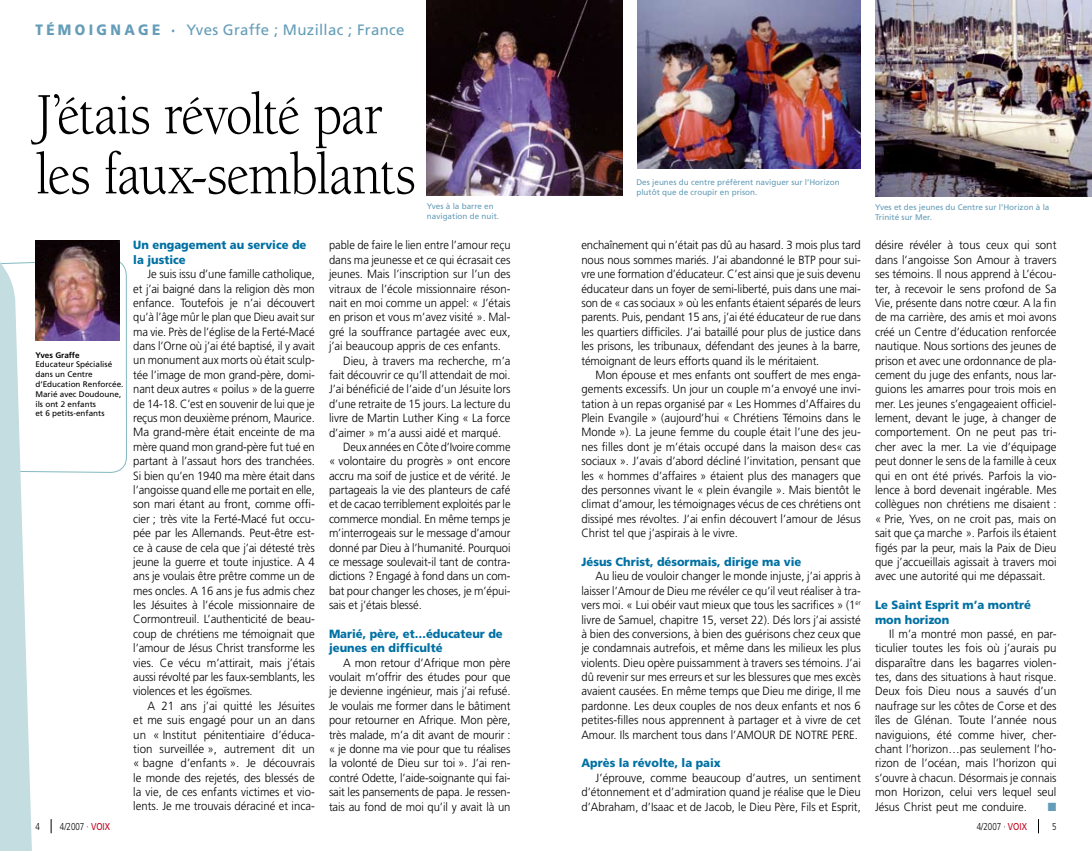
<style>
.page{position:relative;width:1092px;height:851px;background:#fff}
.page>*{position:absolute;margin:0;border:0;box-sizing:border-box;transform-origin:0 0}
.t1{font:60px/60px "Berkeley";letter-spacing:-.02em;color:#000;scale:.9 1}
.t2{font:15px "Frutiger CE";letter-spacing:.02em;color:#659db8}
.t3{font:300 11.88px/14.4px "Frutiger CE";color:#000;text-align:justify;scale:.95 1}
.t4{font:300 11.88px/14.4px "Frutiger CE";color:#000;text-align:justify}
.t5{font:300 11.88px/14.4px "Frutiger CE";color:#000;text-align:justify;scale:.96 1}
.t6{font:900 11.88px/14.4px "Frutiger CE";color:#0070a3;scale:.95 1}
.t7{font:300 11.88px "Frutiger CE";color:#000;scale:.94 1}
.t8{font:300 11.88px "Frutiger CE";color:#000;scale:.93 1}
.t9{font:11.88px "Zapf Dingbats ITC";color:#659db8;scale:.95 1}
.t10{font:300 10px "Frutiger CE";color:#000;scale:.8 1}
.t11{font:8.12px/9.8px "Frutiger CE";color:#659db8}
.t12{font:8.12px/9.8px "Frutiger CE";color:#000}
.t13{font:700 8.12px "Frutiger CE";color:#000}
.s1{font-weight:900}
.s2{font-weight:400;color:#c3001d}
</style>
<div class="page">
<svg style="left:1038px;top:819px;width:1px;height:14px"></svg>
<svg style="left:32px;top:259px;width:95px;height:575px"></svg>
<img style="left:35px;top:240px;width:84px;height:100px">
<img style="left:637px;top:0;width:223px;height:169px">
<img style="left:875px;top:0;width:216px;height:196px">
<img style="left:427px;top:0;width:195px;height:195px">
<svg style="left:0;top:262px;width:32px;height:588px"></svg>
<p class="t2" style="left:35px;top:21px;width:370px"><span class="s1">Té m o i g n a g e ·</span> Yves Graffe ; Muzillac ; France</p>
<h1 class="t1" style="left:35px;top:86px;width:424px">J’étais révolté par les faux-semblants</h1>
<p class="t11" style="left:427px;top:201px;width:74px">Yves à la barre en navigation de nuit.</p>
<p class="t13" style="left:35px;top:350px;width:46px">Yves Graffe</p>
<p class="t12" style="left:35px;top:360px;width:90px">Educateur Spécialisé dans un Centre d‘Education Renforcée.<br>Marié avec Doudoune, ils ont 2 enfants<br>et 6 petits-enfants</p>
<p class="t6" style="left:133px;top:238px;width:184px">Un engagement au service de la justice</p>
<p class="t3" style="left:133px;top:267px;width:192px;text-indent:14px">Je suis issu d’une famille catholique, et j’ai baigné dans la religion dès mon enfance. Toutefois je n’ai découvert qu’à l’âge mûr le plan que Dieu avait sur ma vie. Près de l’église de la Ferté-Macé dans l’Orne où j’ai été baptisé, il y avait un monument aux morts où était sculp&shy;tée l’image de mon grand-père, domi&shy;nant deux autres « poilus » de la guerre de 14-18. C’est en souvenir de lui que je reçus mon deuxième prénom, Maurice.<br>Ma grand-mère était enceinte de ma mère quand mon grand-père fut tué en partant à l’assaut hors des tranchées.<br>Si bien qu’en 1940 ma mère était dans l’angoisse quand elle me portait en elle, son mari étant au front, comme offi&shy;cier ; très vite la Ferté-Macé fut occu&shy;pée par les Allemands. Peut-être est&shy;ce à cause de cela que j’ai détesté très jeune la guerre et toute injustice. A 4 ans je voulais être prêtre comme un de mes oncles. A 16 ans je fus admis chez les Jésuites à l’école missionnaire de Cormontreuil. L’authenticité de beau&shy;coup de chrétiens me témoignait que l’amour de Jésus Christ transforme les vies. Ce vécu m’attirait, mais j’étais aussi révolté par les faux-semblants, les violences et les égoïsmes.</p>
<p class="t4" style="left:133px;top:698px;width:183px;text-indent:14px">A 21 ans j’ai quitté les Jésuites et me suis engagé pour un an dans un « Institut pénitentiaire d’éduca&shy;tion surveillée », autrement dit un « bagne d’enfants ». Je découvrais le monde des rejetés, des blessés de la vie, de ces enfants victimes et vio&shy;lents. Je me trouvais déraciné et inca-</p>
<p class="t7" style="left:329px;top:238px;width:194px">pable de faire le lien entre l’amour reçu</p>
<p class="t3" style="left:329px;top:252px;width:192px">dans ma jeunesse et ce qui écrasait ces</p>
<p class="t3" style="left:329px;top:267px;width:192px">jeunes. Mais l’inscription sur l’un des</p>
<p class="t5" style="left:329px;top:281px;width:190px">vitraux de l’école missionnaire réson-</p>
<p class="t3" style="left:329px;top:295px;width:192px">nait en moi comme un appel: « J’étais</p>
<p class="t3" style="left:329px;top:310px;width:192px">en prison et vous m’avez visité ». Mal-</p>
<p class="t5" style="left:329px;top:324px;width:190px">gré la souffrance partagée avec eux,</p>
<p class="t3" style="left:329px;top:339px;width:182px">j’ai beaucoup appris de ces enfants.</p>
<p class="t3" style="left:343px;top:353px;width:178px">Dieu, à travers ma recherche, m’a</p>
<p class="t7" style="left:329px;top:368px;width:195px">fait découvrir ce qu’Il attendait de moi.</p>
<p class="t3" style="left:329px;top:382px;width:192px">J’ai bénéficié de l’aide d’un Jésuite lors</p>
<p class="t8" style="left:329px;top:397px;width:197px">d’une retraite de 15 jours. La lecture du</p>
<p class="t3" style="left:329px;top:410px;width:192px">livre de Martin Luther King « La force</p>
<p class="t3" style="left:329px;top:425px;width:183px">d’aimer » m’a aussi aidé et marqué.</p>
<p class="t8" style="left:343px;top:440px;width:181px">Deux années en Côte d’Ivoire comme</p>
<p class="t4" style="left:329px;top:454px;width:183px">« volontaire du progrès » ont encore</p>
<p class="t3" style="left:329px;top:468px;width:192px">accru ma soif de justice et de vérité. Je</p>
<p class="t3" style="left:329px;top:482px;width:192px">partageais la vie des planteurs de café</p>
<p class="t7" style="left:329px;top:497px;width:195px">et de cacao terriblement exploités par le</p>
<p class="t3" style="left:329px;top:511px;width:192px">commerce mondial. En même temps je</p>
<p class="t3" style="left:329px;top:525px;width:192px">m’interrogeais sur le message d’amour</p>
<p class="t3" style="left:329px;top:540px;width:192px">donné par Dieu à l’humanité. Pourquoi</p>
<p class="t3" style="left:329px;top:554px;width:192px">ce message soulevait-il tant de contra-</p>
<p class="t3" style="left:329px;top:569px;width:192px">dictions ? Engagé à fond dans un com-</p>
<p class="t3" style="left:329px;top:583px;width:192px">bat pour changer les choses, je m’épui-</p>
<p class="t3" style="left:329px;top:597px;width:99px">sais et j’étais blessé.</p>
<p class="t6" style="left:329px;top:626px;width:184px">Marié, père, et…éducateur de jeunes en difficulté</p>
<p class="t4" style="left:329px;top:655px;width:183px;text-indent:14px">A mon retour d’Afrique mon père voulait m’offrir des études pour que je devienne ingénieur, mais j’ai refusé.<br>Je voulais me former dans le bâtiment pour retourner en Afrique. Mon père, très malade, m’a dit avant de mourir : « je donne ma vie pour que tu réalises la volonté de Dieu sur toi ». J’ai ren&shy;contré Odette, l’aide-soignante qui fai&shy;sait les pansements de papa. Je ressen&shy;tais au fond de moi qu’il y avait là un</p>
<p class="t11" style="left:636px;top:178px;width:205px">Des jeunes du centre préfèrent naviguer sur l’Horizon plutôt que de croupir en prison.</p>
<p class="t3" style="left:581px;top:238px;width:295px">enchaînement qui n’était pas dû au hasard. 3 mois plus tard nous nous sommes mariés. J’ai abandonné le BTP pour sui&shy;vre une formation d’éducateur. C’est ainsi que je suis devenu éducateur dans un foyer de semi-liberté, puis dans une mai&shy;son de « cas sociaux » où les enfants étaient séparés de leurs parents. Puis, pendant 15 ans, j’ai été éducateur de rue dans les quartiers difficiles. J’ai bataillé pour plus de justice dans les prisons, les tribunaux, défendant des jeunes à la barre, témoignant de leurs efforts quand ils le méritaient.</p>
<p class="t3" style="left:581px;top:367px;width:295px;text-indent:14px">Mon épouse et mes enfants ont souffert de mes enga&shy;gements excessifs. Un jour un couple m’a envoyé une invi&shy;tation à un repas organisé par « Les Hommes d’Affaires du Plein Evangile » (aujourd’hui « Chrétiens Témoins dans le Monde »). La jeune femme du couple était l’une des jeu&shy;nes filles dont je m’étais occupé dans la maison des« cas sociaux ». J’avais d’abord décliné l’invitation, pensant que les « hommes d’affaires » étaient plus des managers que des personnes vivant le « plein évangile ». Mais bientôt le climat d’amour, les témoignages vécus de ces chrétiens ont dissipé mes révoltes. J’ai enfin découvert l’amour de Jésus Christ tel que j’aspirais à le vivre.</p>
<p class="t6" style="left:581px;top:554px;width:233px">Jésus Christ, désormais, dirige ma vie</p>
<p class="t3" style="left:581px;top:569px;width:295px;text-indent:14px">Au lieu de vouloir changer le monde injuste, j’ai appris à laisser l’Amour de Dieu me révéler ce qu’il veut réaliser à tra&shy;vers moi. « Lui obéir vaut mieux que tous les sacrifices » (1<sup>er </sup>livre de Samuel, chapitre 15, verset 22). Dés lors j’ai assisté à bien des conversions, à bien des guérisons chez ceux que je condamnais autrefois, et même dans les milieux les plus violents. Dieu opère puissamment à travers ses témoins. J’ai dû revenir sur mes erreurs et sur les blessures que mes excès avaient causées. En même temps que Dieu me dirige, Il me pardonne. Les deux couples de nos deux enfants et nos 6 petites-filles nous apprennent à partager et à vivre de cet Amour. Ils marchent tous dans l’AMOUR DE NOTRE PERE.</p>
<p class="t6" style="left:581px;top:755px;width:148px">Après la révolte, la paix</p>
<p class="t4" style="left:581px;top:770px;width:281px;text-indent:14px">J’éprouve, comme beaucoup d’autres, un sentiment d’étonnement et d’admiration quand je réalise que le Dieu d’Abraham, d’Isaac et de Jacob, le Dieu Père, Fils et Esprit,</p>
<p class="t11" style="left:874px;top:202px;width:176px">Yves et des jeunes du Centre sur l’Horizon à la<br>Trinité sur Mer.</p>
<p class="t4" style="left:874px;top:238px;width:183px">désire révéler à tous ceux qui sont dans l’angoisse Son Amour à travers ses témoins. Il nous apprend à L’écou&shy;ter, à recevoir le sens profond de Sa Vie, présente dans notre cœur. A la fin de ma carrière, des amis et moi avons créé un Centre d’éducation renforcée nautique. Nous sortions des jeunes de prison et avec une ordonnance de pla&shy;cement du juge des enfants, nous lar&shy;guions les amarres pour trois mois en mer. Les jeunes s’engageaient officiel&shy;lement, devant le juge, à changer de comportement. On ne peut pas tri&shy;cher avec la mer. La vie d’équipage peut donner le sens de la famille à ceux qui en ont été privés. Parfois la vio&shy;lence à bord devenait ingérable. Mes collègues non chrétiens me disaient : « Prie, Yves, on ne croit pas, mais on sait que ça marche ». Parfois ils étaient figés par la peur, mais la Paix de Dieu que j’accueillais agissait à travers moi avec une autorité qui me dépassait.</p>
<p class="t6" style="left:874px;top:597px;width:166px">Le Saint Esprit m’a montré mon horizon</p>
<p class="t5" style="left:874px;top:626px;width:190px;text-indent:14px">Il m’a montré mon passé, en par&shy;ticulier toutes les fois où j’aurais pu disparaître dans les bagarres violen&shy;tes, dans des situations à haut risque.<br>Deux fois Dieu nous a sauvés d’un naufrage sur les côtes de Corse et des îles de Glénan. Toute l’année nous naviguions, été comme hiver, cher&shy;chant l’horizon…pas seulement l’ho&shy;rizon de l’océan, mais l’horizon qui s’ouvre à chacun. Désormais je connais mon Horizon, celui vers lequel seul Jésus Christ peut me conduire.</p>
<p class="t9" style="left:1047px;top:800px;width:11px">■</p>
<p class="t10" style="left:60px;top:820px;width:64px">4/2007 · <span class="s2">VOIX</span></p>
<p class="t10" style="left:976px;top:820px;width:64px">4/2007 · <span class="s2">VOIX</span></p>
</div>
